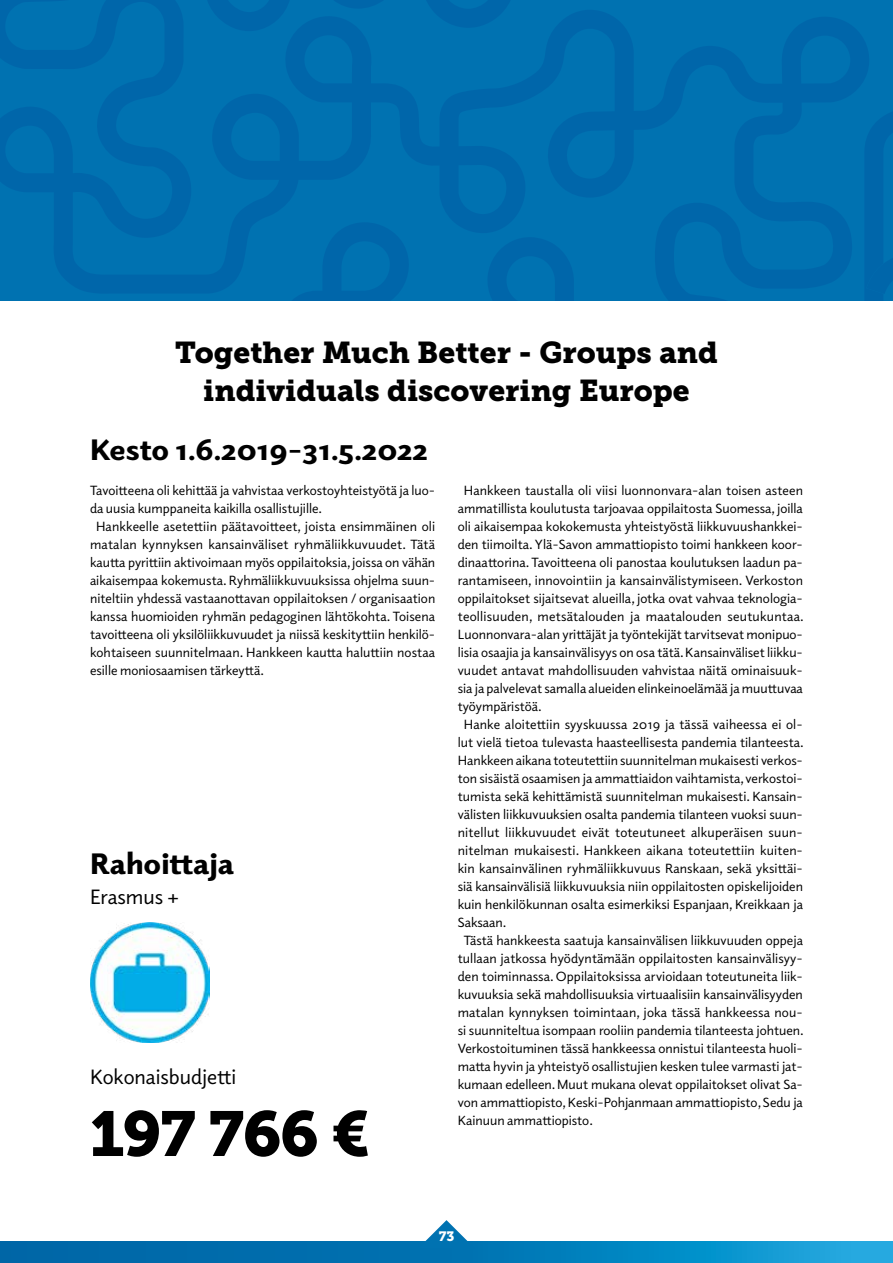
<style>
.page{position:relative;width:893px;height:1263px;background:#fff}
.page>*{position:absolute;margin:0;border:0;box-sizing:border-box;transform-origin:0 0}
.Infograafi_isot_luvu{font:63px "Museo Slab 900";letter-spacing:-.025em;color:#000}
.Infograafi_yläotsikk{font:30px "Museo Slab 900";color:#000}
.Infograafi_otsikko_h{font:900 30px "Elido";color:#000}
.Infograafi_leipäteks{font:21px "Elido";color:#000}
.Sisällön_Leipäteksti{font:13.5px/18px "Elido";color:#000;text-align:justify}
.Sisällön_leipis_ei_s{font:13.5px/18px "Elido";color:#000}
.t1{font:13.5px "Museo Slab 900";color:#fff}
</style>
<div class="page">
<svg style="left:0;top:1241px;width:893px;height:22px;background:#057cb9"></svg>
<svg style="left:418px;top:1220px;width:57px;height:28px"></svg>
<svg style="left:1px;top:0;width:892px;height:218px;background:#006eae"></svg>
<svg style="left:1px;top:218px;width:892px;height:82px;background:#006eae"></svg>
<img style="left:90px;top:923px;width:120px;height:120px">
<h2 class="Infograafi_yläotsikk" style="left:175px;top:335px;width:544px">Together Much Better - Groups and</h2>
<h2 class="Infograafi_yläotsikk" style="left:203px;top:373px;width:488px">individuals discovering Europe</h2>
<h3 class="Infograafi_otsikko_h" style="left:90px;top:430px;width:340px">Kesto 1.6.2019-31.5.2022</h3>
<p class="Sisällön_leipis_ei_s" style="left:90px;top:481px;width:347px">Tavoitteena oli kehittää ja vahvistaa verkostoyhteistyötä ja luo&shy;da uusia kumppaneita kaikilla osallistujille.</p>
<p class="Sisällön_Leipäteksti" style="left:90px;top:517px;width:347px;text-indent:6px">Hankkeelle asetettiin päätavoitteet, joista ensimmäinen oli matalan kynnyksen kansainväliset ryhmäliikkuvuudet. Tätä kautta pyrittiin aktivoimaan myös oppilaitoksia, joissa on vähän aikaisempaa kokemusta. Ryhmäliikkuvuuksissa ohjelma suun&shy;niteltiin yhdessä vastaanottavan oppilaitoksen / organisaation kanssa huomioiden ryhmän pedagoginen lähtökohta. Toisena tavoitteena oli yksilöliikkuvuudet ja niissä keskityttiin henkilö&shy;kohtaiseen suunnitelmaan. Hankkeen kautta haluttiin nostaa esille moniosaamisen tärkeyttä.</p>
<p class="Sisällön_Leipäteksti" style="left:458px;top:481px;width:348px;text-indent:6px">Hankkeen taustalla oli viisi luonnonvara-alan toisen asteen ammatillista koulutusta tarjoavaa oppilaitosta Suomessa, joilla oli aikaisempaa kokokemusta yhteistyöstä liikkuvuushankkei&shy;den tiimoilta. Ylä-Savon ammattiopisto toimi hankkeen koor&shy;dinaattorina. Tavoitteena oli panostaa koulutuksen laadun pa&shy;rantamiseen, innovointiin ja kansainvälistymiseen. Verkoston oppilaitokset sijaitsevat alueilla, jotka ovat vahvaa teknologia&shy;teollisuuden, metsätalouden ja maatalouden seutukuntaa.<br>Luonnonvara-alan yrittäjät ja työntekijät tarvitsevat monipuo&shy;lisia osaajia ja kansainvälisyys on osa tätä. Kansainväliset liikku&shy;vuudet antavat mahdollisuuden vahvistaa näitä ominaisuuk&shy;sia ja palvelevat samalla alueiden elinkeinoelämää ja muuttuvaa työympäristöä.</p>
<p class="Sisällön_Leipäteksti" style="left:458px;top:715px;width:348px;text-indent:6px">Hanke aloitettiin syyskuussa 2019 ja tässä vaiheessa ei ol&shy;lut vielä tietoa tulevasta haasteellisesta pandemia tilanteesta.<br>Hankkeen aikana toteutettiin suunnitelman mukaisesti verkos&shy;ton sisäistä osaamisen ja ammattiaidon vaihtamista, verkostoi&shy;tumista sekä kehittämistä suunnitelman mukaisesti. Kansain&shy;välisten liikkuvuuksien osalta pandemia tilanteen vuoksi suun&shy;nitellut liikkuvuudet eivät toteutuneet alkuperäisen suun&shy;nitelman mukaisesti. Hankkeen aikana toteutettiin kuiten&shy;kin kansainvälinen ryhmäliikkuvuus Ranskaan, sekä yksittäi&shy;siä kansainvälisiä liikkuvuuksia niin oppilaitosten opiskelijoiden kuin henkilökunnan osalta esimerkiksi Espanjaan, Kreikkaan ja Saksaan.</p>
<p class="Sisällön_Leipäteksti" style="left:458px;top:931px;width:348px;text-indent:6px">Tästä hankkeesta saatuja kansainvälisen liikkuvuuden oppeja tullaan jatkossa hyödyntämään oppilaitosten kansainvälisyy&shy;den toiminnassa. Oppilaitoksissa arvioidaan toteutuneita liik&shy;kuvuuksia sekä mahdollisuuksia virtuaalisiin kansainvälisyyden matalan kynnyksen toimintaan, joka tässä hankkeessa nou&shy;si suunniteltua isompaan rooliin pandemia tilanteesta johtuen.<br>Verkostoituminen tässä hankkeessa onnistui tilanteesta huoli&shy;matta hyvin ja yhteistyö osallistujien kesken tulee varmasti jat&shy;kumaan edelleen. Muut mukana olevat oppilaitokset olivat Sa&shy;von ammattiopisto, Keski-Pohjanmaan ammattiopisto, Sedu ja Kainuun ammattiopisto.</p>
<h3 class="Infograafi_otsikko_h" style="left:90px;top:843px;width:146px">Rahoittaja</h3>
<p class="Infograafi_leipäteks" style="left:90px;top:883px;width:91px">Erasmus +</p>
<p class="Infograafi_leipäteks" style="left:90px;top:1062px;width:148px">Kokonaisbudjetti</p>
<p class="Infograafi_isot_luvu" style="left:90px;top:1097px;width:281px">197 766 €</p>
<p class="t1" style="left:439px;top:1228px;width:17px">73</p>
</div>
